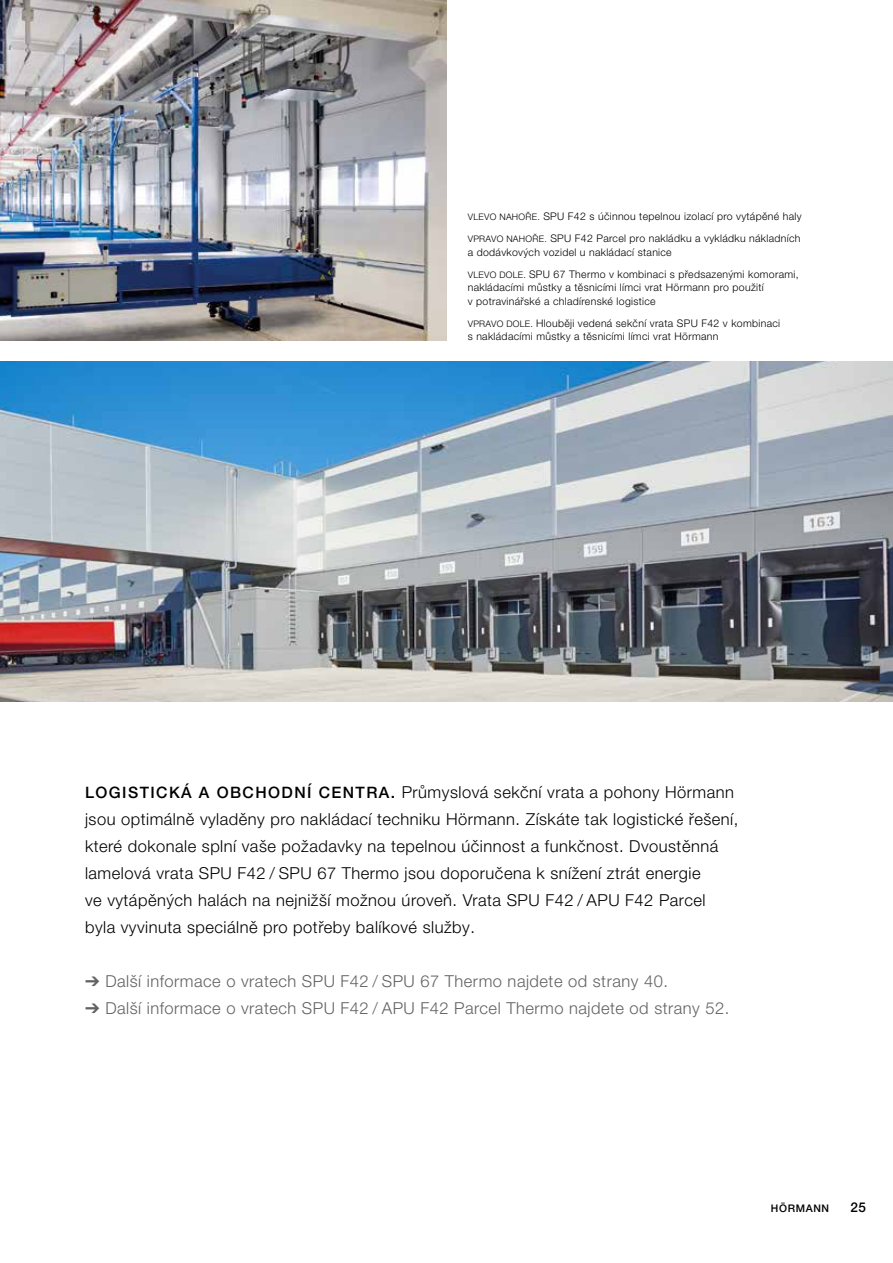
<style>
.page{position:relative;width:893px;height:1263px;background:#fff}
.page>*{position:absolute;margin:0;border:0;box-sizing:border-box;transform-origin:0 0}
.t1{font:300 16.5px/27px "Hoermann Helvetica Neue";letter-spacing:.03em;color:#000}
.t2{font:300 16.5px "Hoermann Helvetica Neue";letter-spacing:.03em;color:#626261}
.t3{font:500 13.5px "Hoermann Helvetica Neue";color:#000}
.t4{font:300 10.5px/22px "Hoermann Helvetica Neue";letter-spacing:.03em;color:#000}
.t5{font:500 10.5px "Hoermann Helvetica Neue";letter-spacing:.06em;color:#000}
.s1{font-size:9px}
.s2{font-weight:500;font-size:15.75px}
</style>
<div class="page">
<img style="left:0;top:0;width:446px;height:340px">
<img style="left:0;top:361px;width:893px;height:341px">
<p class="t4" style="left:468px;top:205px;width:335px"><span class="s1">VLEVO NAHOŘE.</span> SPU F42 s účinnou tepelnou izolací pro vytápěné haly<br><span class="s1">VPRAVO NAHOŘE.</span> SPU F42 Parcel pro nakládku a vykládku nákladních</p>
<p class="t4" style="left:468px;top:240px;width:332px">a dodávkových vozidel u nakládací stanice<br><span class="s1">VLEVO DOLE.</span> SPU 67 Thermo v kombinaci s předsazenými komorami,</p>
<p class="t4" style="left:468px;top:280px;width:298px;line-height:13.5px">nakládacími můstky a těsnicími límci vrat Hörmann pro použití v potravinářské a chladírenské logistice</p>
<p class="t4" style="left:468px;top:315px;width:314px;line-height:13.5px"><span class="s1">VPRAVO DOLE.</span> Hlouběji vedená sekční vrata SPU F42 v kombinaci s nakládacími můstky a těsnicími límci vrat Hörmann</p>
<p class="t1" style="left:85px;top:778px;width:655px"><span class="s2">LOGISTICKÁ A OBCHODNÍ CENTRA.</span> Průmyslová sekční vrata a pohony Hörmann jsou optimálně vyladěny pro nakládací techniku Hörmann. Získáte tak logistické řešení, které dokonale splní vaše požadavky na tepelnou účinnost a funkčnost. Dvoustěnná lamelová vrata SPU F42 / SPU 67 Thermo jsou doporučena k snížení ztrát energie<br>ve vytápěných halách na nejnižší možnou úroveň. Vrata SPU F42 / APU F42 Parcel byla vyvinuta speciálně pro potřeby balíkové služby.</p>
<h1 class="t2" style="left:85px;top:970px;width:584px">➔ Další informace o vratech SPU F42 / SPU 67 Thermo najdete od strany 40.</h1>
<h1 class="t2" style="left:85px;top:997px;width:646px">➔ Další informace o vratech SPU F42 / APU F42 Parcel Thermo najdete od strany 52.</h1>
<p class="t5" style="left:771px;top:1201px;width:60px">HÖRMANN</p>
<p class="t3" style="left:850px;top:1198px;width:17px">25</p>
</div>
